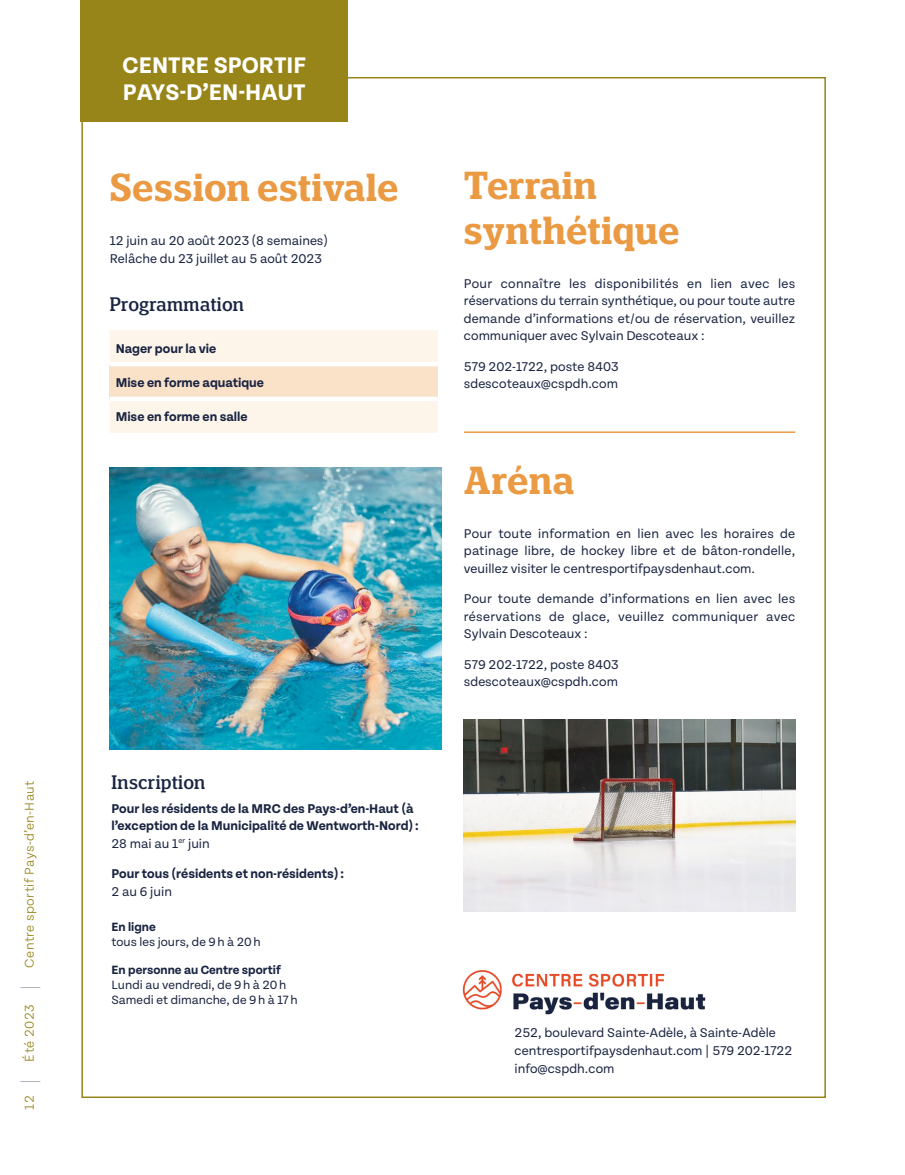
<style>
.page{position:relative;width:905px;height:1175px;background:#fff}
.page>*{position:absolute;margin:0;border:0;box-sizing:border-box;transform-origin:0 0}
.H1___ligne{font:600 condensed 39px/45px "Polyphonic";letter-spacing:.02em;color:#eb9a44}
.t1{font:700 24px/27px "Tenon";color:#fff}
.t2{font:200 20.4px "Tenon";color:#192441;scale:.38 1}
.t3{font:500 condensed 19.5px "Polyphonic";letter-spacing:.02em;color:#192441}
.Texte_courant{font:13.5px/17.2px "Tenon";color:#192441;text-align:justify}
.Texte_courant-2{font:700 13.5px/17.2px "Tenon";color:#192441}
.t4{font:300 13.5px "Tenon";letter-spacing:.03em;color:#978519}
.Texte_courant_left{font:12.75px/15px "Tenon";color:#192441}
.s1{font-weight:700}
</style>
<div class="page">
<div style="left:81px;top:77px;width:744px;height:1021px;background:#fff;border:2px solid #978519"></div>
<div style="left:81px;top:0;width:267px;height:121px;background:#978519"></div>
<img style="left:462px;top:970px;width:244px;height:45px">
<img style="left:110px;top:467px;width:331px;height:283px">
<img style="left:464px;top:719px;width:331px;height:192px">
<div style="left:110px;top:330px;width:328px;height:103px;background:#fdf4ea"></div>
<div style="left:110px;top:364px;width:328px;height:35px;background:#fae2c9"></div>
<hr style="left:110px;top:362px;width:328px;height:4px;background:#fff">
<hr style="left:110px;top:397px;width:328px;height:4px;background:#fff">
<hr style="left:464px;top:431px;width:331px;height:2px;background:#eb9a44">
<p class="t4" style="left:23px;top:967px;width:189px;rotate:-90deg">Centre sportif Pays-d’en-Haut</p>
<p class="t2" style="left:19px;top:989px;width:8px;rotate:-90deg">|</p>
<p class="t4" style="left:23px;top:1061px;width:59px;rotate:-90deg">Été 2023</p>
<p class="t2" style="left:19px;top:1082px;width:8px;rotate:-90deg">|</p>
<p class="t4" style="left:23px;top:1109px;width:16px;rotate:-90deg">12</p>
<p class="t1" style="left:123px;top:52px;width:185px">CENTRE SPORTIF<br>PAYS-D’EN-HAUT</p>
<h1 class="H1___ligne" style="left:110px;top:165px;width:290px">Session estivale</h1>
<p class="Texte_courant" style="left:110px;top:232px;width:220px">12 juin au 20 août 2023 (8 semaines)<br>Relâche du 23 juillet au 5 août 2023</p>
<h3 class="t3" style="left:110px;top:292px;width:136px">Programmation</h3>
<p class="Texte_courant-2" style="left:116px;top:340px;width:102px">Nager pour la vie</p>
<p class="Texte_courant-2" style="left:116px;top:374px;width:150px">Mise en forme aquatique</p>
<p class="Texte_courant-2" style="left:116px;top:408px;width:133px">Mise en forme en salle</p>
<h3 class="t3" style="left:111px;top:770px;width:95px">Inscription</h3>
<p class="Texte_courant-2" style="left:111px;top:800px;width:308px">Pour les résidents de la MRC des Pays-d’en-Haut (à l’exception de la Municipalité de Wentworth-Nord):</p>
<p class="Texte_courant" style="left:111px;top:834px;width:100px">28 mai au 1<sup>er</sup> juin</p>
<p class="Texte_courant-2" style="left:111px;top:865px;width:234px">Pour tous (résidents et non-résidents):</p>
<p class="Texte_courant" style="left:111px;top:882px;width:62px">2 au 6 juin</p>
<p class="Texte_courant_left" style="left:111px;top:919px;width:151px"><span class="s1">En ligne<br></span>tous les jours, de 9h à 20h</p>
<p class="Texte_courant_left" style="left:111px;top:962px;width:188px"><span class="s1">En personne au Centre sportif<br></span>Lundi au vendredi, de 9h à 20h<br>Samedi et dimanche, de 9h à 17h</p>
<h1 class="H1___ligne" style="left:464px;top:162px;width:217px">Terrain synthétique</h1>
<p class="Texte_courant" style="left:464px;top:275px;width:333px">Pour connaître les disponibilités en lien avec les réservations du terrain synthétique, ou pour toute autre demande d’informations et/ou de réservation, veuillez communiquer avec Sylvain Descoteaux :</p>
<p class="Texte_courant" style="left:464px;top:358px;width:156px">579 202-1722, poste 8403</p>
<p class="Texte_courant" style="left:464px;top:375px;width:155px">sdescoteaux@cspdh.com</p>
<p class="H1___ligne" style="left:464px;top:457px;width:112px">Aréna</p>
<p class="Texte_courant" style="left:464px;top:525px;width:333px">Pour toute information en lien avec les horaires de patinage libre, de hockey libre et de bâton-rondelle, veuillez visiter le centresportifpaysdenhaut.com.</p>
<p class="Texte_courant" style="left:464px;top:590px;width:333px">Pour toute demande d’informations en lien avec les réservations de glace, veuillez communiquer avec Sylvain Descoteaux :</p>
<p class="Texte_courant" style="left:464px;top:655px;width:156px">579 202-1722, poste 8403</p>
<p class="Texte_courant" style="left:464px;top:673px;width:155px">sdescoteaux@cspdh.com</p>
<p class="Texte_courant" style="left:514px;top:1024px;width:279px;line-height:18px">252, boulevard Sainte-Adèle, à Sainte-Adèle centresportifpaysdenhaut.com | 579 202-1722</p>
<p class="Texte_courant" style="left:514px;top:1060px;width:101px">info@cspdh.com</p>
</div>
